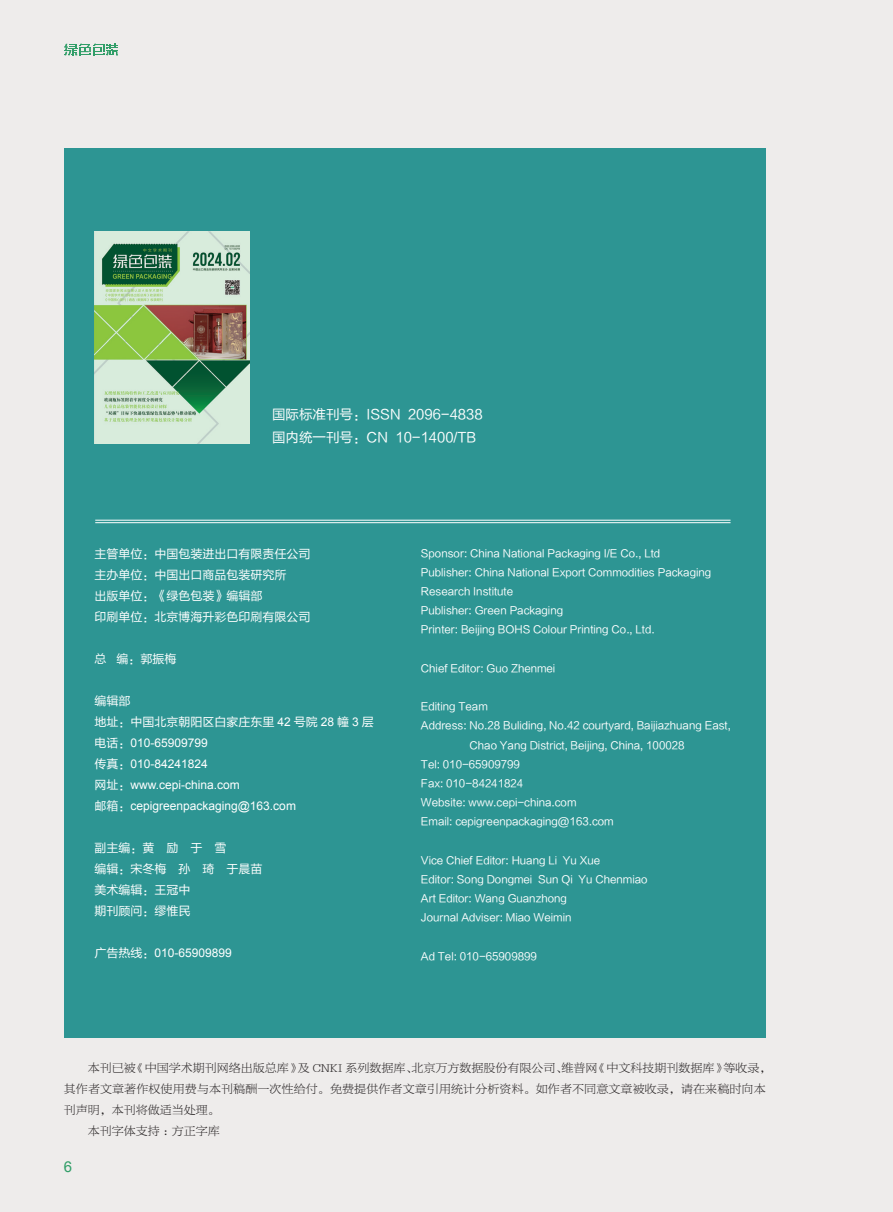
<style>
.page{position:relative;width:893px;height:1212px;background:#eeeceb}
.page>*{position:absolute;margin:0;border:0;box-sizing:border-box;transform-origin:0 0}
.t1{font:15px "Arial";color:#319e68}
.t2{font:13.5px/22.5px "FZLTHK GBK1 0";color:#fff}
.t3{font:12px "FZBYSK GBK1 0";color:#231f20}
.t4{font:12px/21px "FZLTHK GBK1 0";color:#fff}
.t5{font:12px/21px "Arial";color:#fff}
.t6{font:10.5px/19.2px "FZLTHK GBK1 0";color:#fff}
.s1{font-family:"Arial"}
.s2{font-family:"FZLTHK GBK1 0"}
</style>
<div class="page">
<svg style="left:64px;top:44px;width:54px;height:11px"></svg>
<div style="left:64px;top:149px;width:701px;height:889px;background:#2d9593"></div>
<img style="left:94px;top:231px;width:156px;height:213px">
<hr style="left:95px;top:520px;width:635px;height:1px;background:#fff">
<hr style="left:95px;top:522px;width:635px;height:1px;background:#fff">
<p class="t2" style="left:272px;top:404px;width:212px">国际标准刊号：ISSN 2096-4838国内统一刊号：CN 10-1400/TB</p>
<p class="t4" style="left:94px;top:543px;width:218px">主管单位：中国包装进出口有限责任公司主办单位：中国出口商品包装研究所<br>出版单位：《绿色包装》编辑部<br>印刷单位：北京博海升彩色印刷有限公司</p>
<p class="t4" style="left:94px;top:648px;width:83px">总 编：郭振梅</p>
<p class="t4" style="left:94px;top:690px;width:281px">编辑部<br>地址：中国北京朝阳区白家庄东里 <span class="s1">42</span> 号院 <span class="s1">28</span> 幢 <span class="s1">3</span> 层</p>
<p class="t5" style="left:94px;top:732px;width:203px"><span class="s2">电话：</span>010-65909799<br><span class="s2">传真：</span>010-84241824<br><span class="s2">网址：</span>www.cepi-china.com<br><span class="s2">邮箱：</span>cepigreenpackaging@163.com</p>
<p class="t4" style="left:94px;top:837px;width:169px">副主编：黄 励 于 雪<br>编辑：宋冬梅 孙 琦 于晨苗美术编辑：王冠中<br>期刊顾问：缪惟民</p>
<p class="t5" style="left:94px;top:942px;width:139px"><span class="s2">广告热线：</span>010-65909899</p>
<p class="t6" style="left:421px;top:543px;width:292px">Sponsor: China National Packaging I/E Co., Ltd Publisher: China National Export Commodities Packaging Research Institute<br>Publisher: Green Packaging<br>Printer: Beijing BOHS Colour Printing Co., Ltd.</p>
<p class="t6" style="left:421px;top:659px;width:136px">Chief Editor: Guo Zhenmei</p>
<p class="t6" style="left:421px;top:697px;width:68px">Editing Team</p>
<p class="t6" style="left:421px;top:716px;width:311px">Address: No.28 Buliding, No.42 courtyard, Baijiazhuang East,</p>
<p class="t6" style="left:470px;top:736px;width:216px">Chao Yang District, Beijing, China, 100028</p>
<p class="t6" style="left:421px;top:755px;width:100px">Tel: 010-65909799</p>
<p class="t6" style="left:421px;top:774px;width:104px">Fax: 010-84241824</p>
<p class="t6" style="left:421px;top:793px;width:157px">Website: www.cepi-china.com</p>
<p class="t6" style="left:421px;top:812px;width:194px">Email: cepigreenpackaging@163.com</p>
<p class="t6" style="left:421px;top:851px;width:228px">Vice Chief Editor: Huang Li Yu Xue<br>Editor: Song Dongmei Sun Qi Yu Chenmiao<br>Art Editor: Wang Guanzhong<br>Journal Adviser: Miao Weimin</p>
<p class="t6" style="left:421px;top:947px;width:117px">Ad Tel: 010-65909899</p>
<p class="t3" style="left:88px;top:1061px;width:685px">本刊已被《中国学术期刊网络出版总库》及 CNKI 系列数据库、北京万方数据股份有限公司、维普网《中文科技期刊数据库》等收录，</p>
<p class="t3" style="left:64px;top:1082px;width:703px">其作者文章著作权使用费与本刊稿酬一次性给付。免费提供作者文章引用统计分析资料。如作者不同意文章被收录，请在来稿时向本</p>
<p class="t3" style="left:64px;top:1103px;width:157px">刊声明，本刊将做适当处理。</p>
<p class="t3" style="left:88px;top:1124px;width:133px">本刊字体支持：方正字库</p>
<h1 class="t1" style="left:64px;top:1156px;width:10px">6</h1>
</div>
